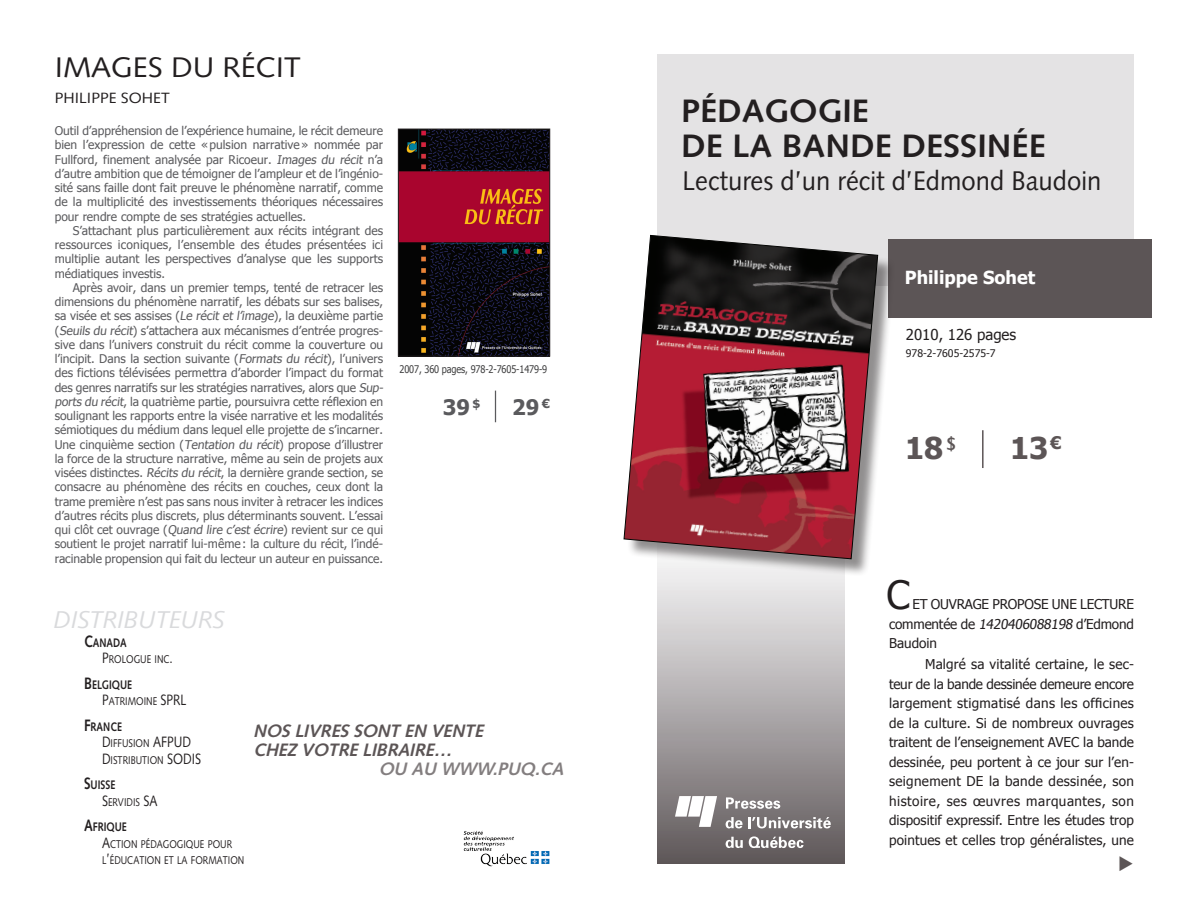
<style>
.page{position:relative;width:1188px;height:918px;background:#fff}
.page>*{position:absolute;margin:0;border:0;box-sizing:border-box;transform-origin:0 0}
._08-Texte_début__ret{font:39px "Tahoma";color:#231f20}
._01-Titre{font:700 32.4px/34.5px "Syntax LT";color:#231f20;scale:1.06 1}
._07-Prix_du_livres{font:700 30px "Tahoma";color:#5c5556}
._17-Suggestions__alt{font:28.35px "Syntax LT";color:#231f20;scale:1.06 1}
._02-Sous-titre{font:27px "Syntax LT";color:#231f20;scale:.95 1}
._10-Titre__Auteurs{font:italic 24.3px "Syntax LT";letter-spacing:-.01em;color:#d9dadc}
._17-Suggestions__alt-2{font:700 21.3px "Tahoma";color:#5a5a5d}
._10-Titre__Auteurs-2{font:italic 700 18px/19.5px "Syntax LT";color:#5c5556}
._10-Titre__Auteurs-3{font:italic 700 18px "Syntax LT";color:#837e7f}
._03-Auteurs{font:700 18px "Tahoma";color:#fff}
._04-Année-Pages{font:15px "Tahoma";color:#231f20}
._17-Suggestions__alt-3{font:14.85px "Syntax LT";color:#231f20;scale:1.06 1}
._09-Texte_suivant{font:13.5px/19.5px "Tahoma";letter-spacing:.01em;color:#231f20;text-align:justify}
._08-Texte_début__ret-2{font:13.5px/19.5px "Tahoma";letter-spacing:-.015em;color:#231f20;text-align:justify}
._18-Par_la_poste{font:700 12.3px "Syntax LT";color:#231f20;scale:.8 1}
._17-Suggestions__alt-4{font:12px/14.2px "Tahoma";color:#5a5a5d;text-align:justify}
._19-Adresse_Par_la_p{font:11.25px/16.5px "Syntax LT";color:#231f20;scale:.8 1}
._17-Suggestions__alt-5{font:10.5px "Tahoma";letter-spacing:-.01em;color:#3e3e3f;scale:.87 1}
._06-ISBN{font:10.5px "Tahoma";color:#231f20}
.s1{font-size:16.5px}
.s2{font-size:15px}
</style>
<div class="page">
<svg style="left:657px;top:577px;width:187px;height:287px;background:#aba7a9"></svg>
<div style="left:657px;top:54px;width:477px;height:232px;background:#e4e3e4"></div>
<svg style="left:675px;top:796px;width:42px;height:31px"></svg>
<svg style="left:726px;top:837px;width:17px;height:11px"></svg>
<svg style="left:749px;top:836px;width:54px;height:12px"></svg>
<svg style="left:726px;top:817px;width:105px;height:11px"></svg>
<svg style="left:726px;top:797px;width:54px;height:12px"></svg>
<img style="left:463px;top:831px;width:87px;height:35px">
<img style="left:400px;top:131px;width:148px;height:223px">
<div style="left:398px;top:129px;width:152px;height:227px;border:1px solid #231f20"></div>
<hr style="left:495px;top:391px;width:1px;height:31px;background:#5a5a5d">
<div style="left:888px;top:239px;width:264px;height:78px;background:#5c5556"></div>
<div style="left:626px;top:237px;width:270px;height:340px;background:#231f20;opacity:.5"></div>
<svg style="left:624px;top:235px;width:254px;height:324px;background:#855158"></svg>
<hr style="left:982px;top:430px;width:2px;height:38px;background:#5c5556">
<p class="_17-Suggestions__alt" style="left:55px;top:51px;width:234px">IMAGES DU RÉCIT</p>
<p class="_17-Suggestions__alt-3" style="left:55px;top:89px;width:110px">PHILIPPE SOHET</p>
<p class="_17-Suggestions__alt-4" style="left:55px;top:123px;width:330px">Outil d’appréhension de l’expérience humaine, le récit demeure bien l’expression de cette «pulsion narrative» nommée par Fullford, finement analysée par Ricoeur. Images du récit n’a d’autre ambition que de témoigner de l’ampleur et de l’ingénio&shy;sité sans faille dont fait preuve le phénomène narratif, comme de la multiplicité des investissements théoriques nécessaires pour rendre compte de ses stratégies actuelles.</p>
<p class="_17-Suggestions__alt-4" style="left:55px;top:223px;width:330px;text-indent:18px">S’attachant plus particulièrement aux récits intégrant des ressources iconiques, l’ensemble des études présentées ici multiplie autant les perspectives d’analyse que les supports médiatiques investis.</p>
<p class="_17-Suggestions__alt-4" style="left:55px;top:280px;width:332px;text-align:left;text-indent:18px">Après avoir, dans un premier temps, tenté de retracer les dimensions du phénomène narratif, les débats sur ses balises, sa visée et ses assises (Le récit et l’image), la deuxième partie (Seuils du récit) s’attachera aux mécanismes d’entrée progres&shy;sive dans l’univers construit du récit comme la couverture ou l’incipit. Dans la section suivante (Formats du récit), l’univers des fictions télévisées permettra d’aborder l’impact du format des genres narratifs sur les stratégies narratives, alors que Sup&shy;ports du récit, la quatrième partie, poursuivra cette réflexion en soulignant les rapports entre la visée narrative et les modalités sémiotiques du médium dans lequel elle projette de s’incarner.<br>Une cinquième section (Tentation du récit) propose d’illustrer la force de la structure narrative, même au sein de projets aux visées distinctes. Récits du récit, la dernière grande section, se consacre au phénomène des récits en couches, ceux dont la trame première n’est pas sans nous inviter à retracer les indices d’autres récits plus discrets, plus déterminants souvent. L’essai qui clôt cet ouvrage (Quand lire c’est écrire) revient sur ce qui soutient le projet narratif lui-même: la culture du récit, l’indé&shy;racinable propension qui fait du lecteur un auteur en puissance.</p>
<p class="_17-Suggestions__alt-5" style="left:399px;top:362px;width:171px">2007, 360 pages, 978-2-7605-1479-9</p>
<p class="_17-Suggestions__alt-2" style="left:443px;top:392px;width:39px">39 <sup>$</sup></p>
<p class="_17-Suggestions__alt-2" style="left:512px;top:392px;width:39px">29 <sup>€</sup></p>
<p class="_10-Titre__Auteurs" style="left:54px;top:605px;width:172px">DISTRIBUTEURS</p>
<p class="_18-Par_la_poste" style="left:84px;top:635px;width:55px"><span class="s1">C</span>ANADA</p>
<p class="_19-Adresse_Par_la_p" style="left:102px;top:651px;width:90px"><span class="s2">P</span>ROLOGUE INC<span class="s2">.</span></p>
<p class="_18-Par_la_poste" style="left:84px;top:677px;width:62px"><span class="s1">B</span>ELGIQUE</p>
<p class="_19-Adresse_Par_la_p" style="left:102px;top:693px;width:98px"><span class="s2">P</span>ATRIMOINE <span class="s2">SPRL</span></p>
<p class="_18-Par_la_poste" style="left:84px;top:719px;width:49px"><span class="s1">F</span>RANCE</p>
<p class="_19-Adresse_Par_la_p" style="left:102px;top:735px;width:125px"><span class="s2">D</span>IFFUSION <span class="s2">AFPU D<br>D</span>ISTRIBUTION <span class="s2">SODIS</span></p>
<p class="_18-Par_la_poste" style="left:84px;top:778px;width:41px"><span class="s1">S</span>UISSE</p>
<p class="_19-Adresse_Par_la_p" style="left:102px;top:793px;width:70px"><span class="s2">S</span>ERVIDIS <span class="s2">SA</span></p>
<p class="_18-Par_la_poste" style="left:84px;top:820px;width:55px"><span class="s1">A</span>FRIQUE</p>
<p class="_19-Adresse_Par_la_p" style="left:102px;top:835px;width:179px"><span class="s2">A</span>CTION PÉDAGOGIQUE POUR<br>L<span class="s2">’</span>ÉDUCATION ET LA FORMATION</p>
<p class="_10-Titre__Auteurs-2" style="left:253px;top:721px;width:236px">NOS LIVRES SONT EN VENTE<br>CHEZ VOTRE LIBRAIRE…</p>
<p class="_10-Titre__Auteurs-3" style="left:379px;top:759px;width:191px">OU AU WWW.PUQ.CA</p>
<p class="_01-Titre" style="left:681px;top:94px;width:346px">PÉDAGOGIE<br>DE LA BANDE DESSINÉE</p>
<p class="_02-Sous-titre" style="left:682px;top:165px;width:442px">Lectures d’un récit d’Edmond Baudoin</p>
<p class="_03-Auteurs" style="left:905px;top:265px;width:132px">Philippe Sohet</p>
<p class="_04-Année-Pages" style="left:906px;top:324px;width:112px">2010, 126 pages</p>
<p class="_06-ISBN" style="left:906px;top:346px;width:91px">978-2-7605-2575-7</p>
<p class="_07-Prix_du_livres" style="left:905px;top:427px;width:53px">18 <sup>$</sup></p>
<p class="_07-Prix_du_livres" style="left:1010px;top:427px;width:53px">13<sup>€</sup></p>
<p class="_08-Texte_début__ret" style="left:886px;top:569px;width:25px">C</p>
<p class="_08-Texte_début__ret-2" style="left:889px;top:594px;width:246px;text-indent:23px">ET OUVRAGE PROPOSE UNE LECTURE commentée de 1420406088198 d’Edmond Baudoin</p>
<p class="_09-Texte_suivant" style="left:889px;top:654px;width:246px;text-indent:36px">Malgré sa vitalité certaine, le sec&shy;teur de la bande dessinée demeure encore largement stigmatisé dans les officines de la culture. Si de nombreux ouvrages traitent de l’enseignement AVEC la bande dessinée, peu portent à ce jour sur l’en&shy;seignement DE la bande dessinée, son histoire, ses œuvres marquantes, son dispositif expressif. Entre les études trop pointues et celles trop généralistes, une</p>
</div>
